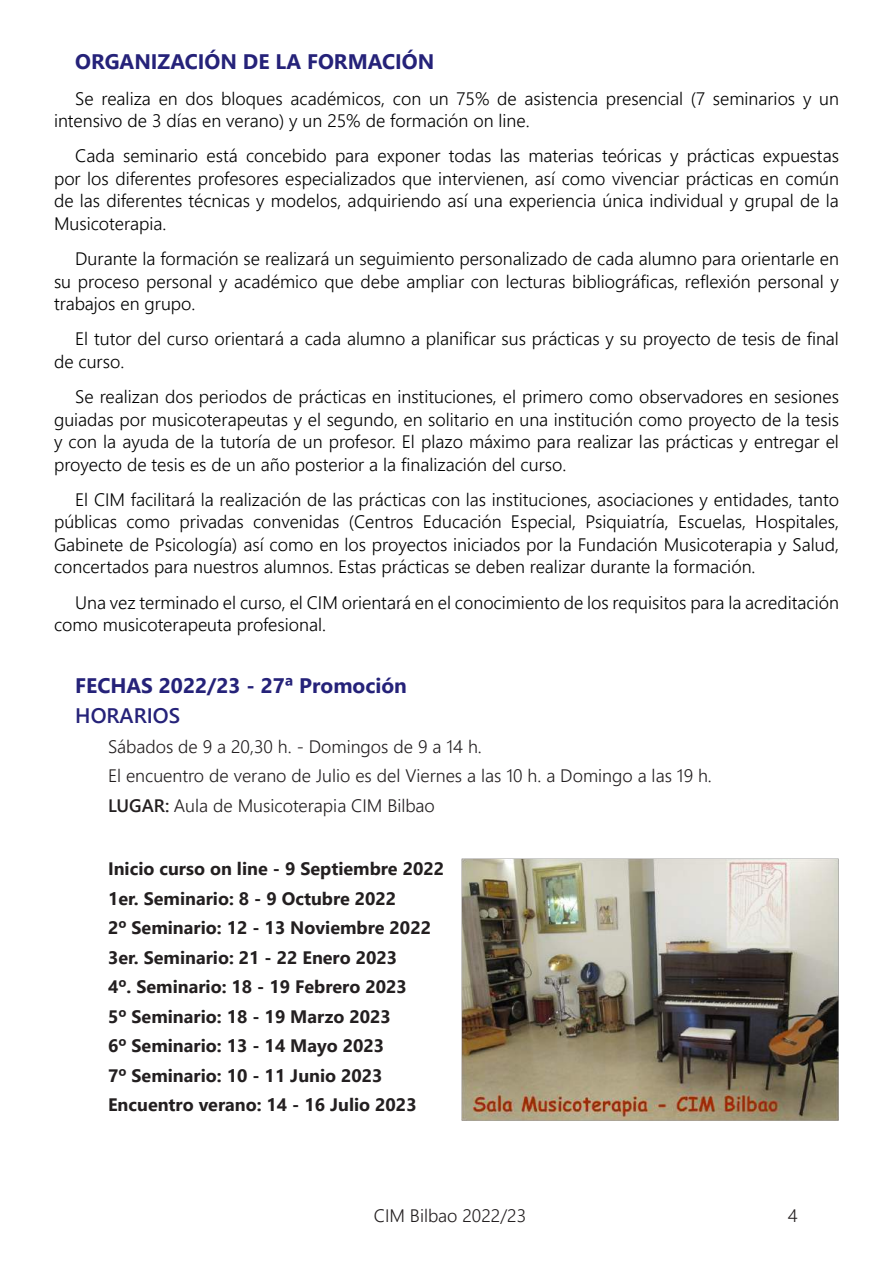
<style>
.page{position:relative;width:893px;height:1263px;background:#fff}
.page>*{position:absolute;margin:0;border:0;box-sizing:border-box;transform-origin:0 0}
.t1{font:700 21px "Segoe UI";color:#252279}
.t2{font:600 21px "Segoe UI";color:#252279}
.t3{font:300 18px/22.5px "Segoe UI";color:#000;text-align:justify}
.t4{font:700 18px/29.5px "Segoe UI";color:#231f20}
.t5{font:300 18px/29.5px "Segoe UI";color:#231f20}
.s1{font-weight:600}
</style>
<div class="page">
<img style="left:462px;top:858px;width:377px;height:262px">
<p class="t1" style="left:75px;top:42px;width:361px">ORGANIZACIÓN DE LA FORMACIÓN</p>
<p class="t3" style="left:54px;top:85px;width:786px;text-indent:21px">Se realiza en dos bloques académicos, con un 75% de asistencia presencial (7 seminarios y un intensivo de 3 días en verano) y un 25% de formación on line.</p>
<p class="t3" style="left:54px;top:143px;width:786px;text-indent:21px">Cada seminario está concebido para exponer todas las materias teóricas y prácticas expuestas por los diferentes profesores especializados que intervienen, así como vivenciar prácticas en común de las diferentes técnicas y modelos, adquiriendo así una experiencia única individual y grupal de la Musicoterapia.</p>
<p class="t3" style="left:54px;top:246px;width:786px;text-indent:21px">Durante la formación se realizará un seguimiento personalizado de cada alumno para orientarle en su proceso personal y académico que debe ampliar con lecturas bibliográficas, reflexión personal y trabajos en grupo.</p>
<p class="t3" style="left:54px;top:326px;width:786px;text-indent:21px">El tutor del curso orientará a cada alumno a planificar sus prácticas y su proyecto de tesis de final de curso.</p>
<p class="t3" style="left:54px;top:384px;width:786px;text-indent:21px">Se realizan dos periodos de prácticas en instituciones, el primero como observadores en sesiones guiadas por musicoterapeutas y el segundo, en solitario en una institución como proyecto de la tesis y con la ayuda de la tutoría de un profesor. El plazo máximo para realizar las prácticas y entregar el proyecto de tesis es de un año posterior a la finalización del curso.</p>
<p class="t3" style="left:54px;top:486px;width:786px;text-indent:21px">El CIM facilitará la realización de las prácticas con las instituciones, asociaciones y entidades, tanto públicas como privadas convenidas (Centros Educación Especial, Psiquiatría, Escuelas, Hospitales, Gabinete de Psicología) así como en los proyectos iniciados por la Fundación Musicoterapia y Salud, concertados para nuestros alumnos. Estas prácticas se deben realizar durante la formación.</p>
<p class="t3" style="left:54px;top:589px;width:786px;text-indent:21px">Una vez terminado el curso, el CIM orientará en el conocimiento de los requisitos para la acreditación como musicoterapeuta profesional.</p>
<p class="t1" style="left:75px;top:665px;width:333px">FECHAS 2022/23 - 27ª Promoción</p>
<p class="t2" style="left:75px;top:696px;width:106px">HORARIOS</p>
<p class="t5" style="left:108px;top:730px;width:605px">Sábados de 9 a 20,30 h. - Domingos de 9 a 14 h.<br>El encuentro de verano de Julio es del Viernes a las 10 h. a Domingo a las 19 h.<br><span class="s1">LUGAR:</span> Aula de Musicoterapia CIM Bilbao</p>
<p class="t4" style="left:108px;top:852px;width:338px">Inicio curso on line - 9 Septiembre 2022<br>1er. Seminario: 8 - 9 Octubre 2022<br>2º Seminario: 12 - 13 Noviembre 2022<br>3er. Seminario: 21 - 22 Enero 2023<br>4º. Seminario: 18 - 19 Febrero 2023<br>5º Seminario: 18 - 19 Marzo 2023<br>6º Seminario: 13 - 14 Mayo 2023<br>7º Seminario: 10 - 11 Junio 2023<br>Encuentro verano: 14 - 16 Julio 2023</p>
<p class="t5" style="left:374px;top:1199px;width:154px">CIM Bilbao 2022/23</p>
<p class="t5" style="left:788px;top:1199px;width:11px">4</p>
</div>
